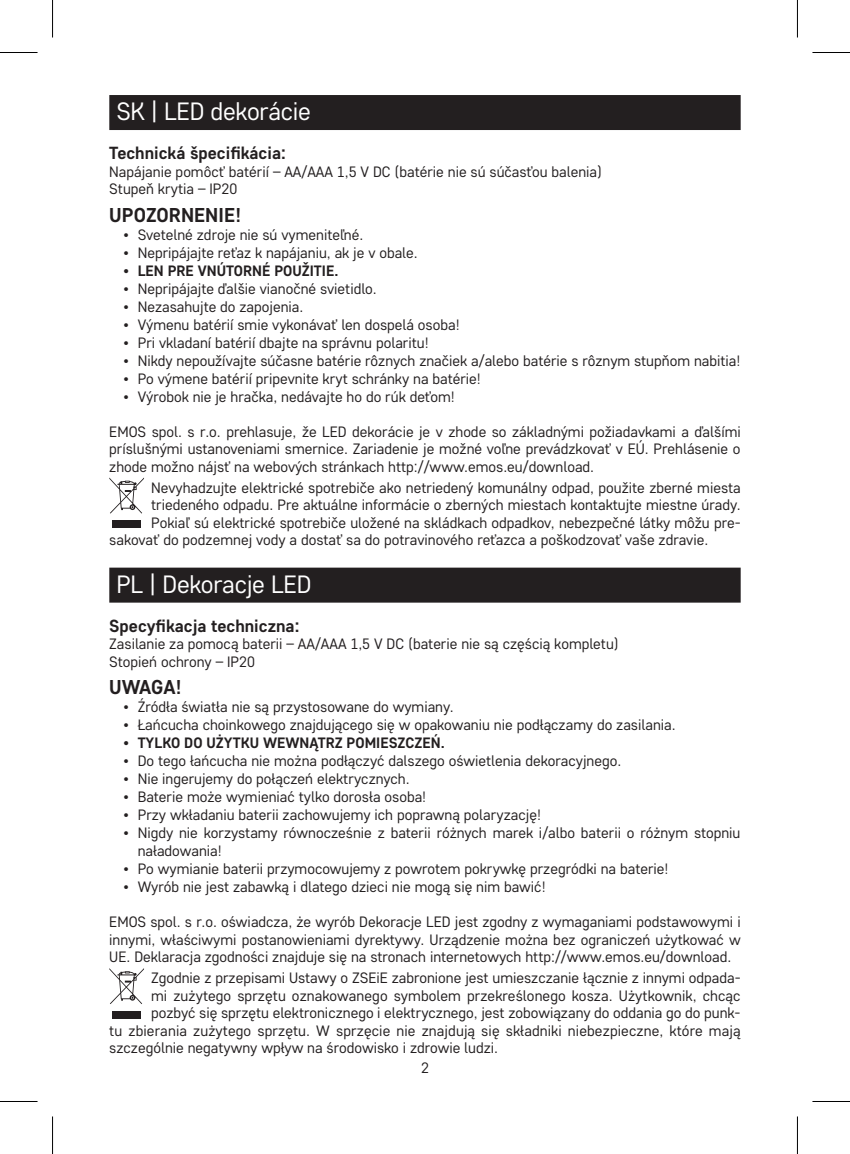
<style>
.page{position:relative;width:850px;height:1154px;background:#fff}
.page>*{position:absolute;margin:0;border:0;box-sizing:border-box;transform-origin:0 0}
.t1{font:25px "Core Sans D35";letter-spacing:-.01em;color:#fff}
.t2{font:700 20px "Core Sans D55";color:#231f20}
.t3{font:700 17.5px "Core Sans D55";color:#231f20}
.t4{font:15px/17.5px "Core Sans D35";color:#231f20}
.t5{font:700 15px "Core Sans D55";color:#231f20}
</style>
<div class="page">
<div style="left:109px;top:95px;width:631px;height:35px;background:#231f20"></div>
<div style="left:109px;top:568px;width:631px;height:35px;background:#231f20"></div>
<svg style="left:109px;top:477px;width:35px;height:36px"></svg>
<div style="left:112px;top:521px;width:29px;height:7px;background:#231f20"></div>
<svg style="left:109px;top:968px;width:35px;height:36px"></svg>
<div style="left:112px;top:1011px;width:29px;height:7px;background:#231f20"></div>
<hr style="left:0;top:52px;width:38px;height:1px;background:#000">
<hr style="left:812px;top:52px;width:37px;height:1px;background:#000">
<hr style="left:0;top:1101px;width:38px;height:1px;background:#000">
<hr style="left:812px;top:1101px;width:37px;height:1px;background:#000">
<hr style="left:52px;top:0;width:1px;height:38px;background:#000">
<hr style="left:52px;top:1116px;width:1px;height:38px;background:#000">
<hr style="left:796px;top:0;width:1px;height:38px;background:#000">
<hr style="left:796px;top:1116px;width:1px;height:38px;background:#000">
<h1 class="t1" style="left:116px;top:96px;width:196px">SK | LED dekorácie</h1>
<p class="t3" style="left:109px;top:142px;width:178px">Technická špecifikácia:</p>
<p class="t4" style="left:109px;top:162px;width:494px">Napájanie pomôcť batérií – AA/AAA 1,5 V DC (batérie nie sú súčasťou balenia)<br>Stupeň krytia – IP20</p>
<h2 class="t2" style="left:109px;top:202px;width:134px">UPOZORNENIE!</h2>
<p class="t4" style="left:123px;top:225px;width:241px">• Svetelné zdroje nie sú vymeniteľné.</p>
<p class="t4" style="left:123px;top:243px;width:295px">• Nepripájajte reťaz k napájaniu, ak je v obale.</p>
<p class="t5" style="left:123px;top:261px;width:216px">• LEN PRE VNÚTORNÉ POUŽITIE.</p>
<p class="t4" style="left:123px;top:279px;width:255px">• Nepripájajte ďalšie vianočné svietidlo.</p>
<p class="t4" style="left:123px;top:297px;width:181px">• Nezasahujte do zapojenia.</p>
<p class="t4" style="left:123px;top:315px;width:337px">• Výmenu batérií smie vykonávať len dospelá osoba!</p>
<p class="t4" style="left:123px;top:333px;width:306px">• Pri vkladaní batérií dbajte na správnu polaritu!</p>
<p class="t4" style="left:123px;top:351px;width:618px">• Nikdy nepoužívajte súčasne batérie rôznych značiek a/alebo batérie s rôznym stupňom nabitia!</p>
<p class="t4" style="left:123px;top:369px;width:359px">• Po výmene batérií pripevnite kryt schránky na batérie!</p>
<p class="t4" style="left:123px;top:387px;width:333px">• Výrobok nie je hračka, nedávajte ho do rúk deťom!</p>
<p class="t4" style="left:109px;top:422px;width:632px;text-align:justify">EMOS spol. s r.o. prehlasuje, že LED dekorácie je v zhode so základnými požiadavkami a ďalšími príslušnými ustanoveniami smernice. Zariadenie je možné voľne prevádzkovať v EÚ. Prehlásenie o zhode možno nájsť na webových stránkach http://www.emos.eu/download.</p>
<p class="t4" style="left:151px;top:478px;width:590px">Nevyhadzujte elektrické spotrebiče ako netriedený komunálny odpad, použite zberné miesta</p>
<p class="t4" style="left:151px;top:496px;width:590px">triedeného odpadu. Pre aktuálne informácie o zberných miestach kontaktujte miestne úrady.</p>
<p class="t4" style="left:151px;top:513px;width:590px">Pokiaľ sú elektrické spotrebiče uložené na skládkach odpadkov, nebezpečné látky môžu pre-</p>
<p class="t4" style="left:109px;top:531px;width:600px">sakovať do podzemnej vody a dostať sa do potravinového reťazca a poškodzovať vaše zdravie.</p>
<h1 class="t1" style="left:116px;top:568px;width:196px">PL | Dekoracje LED</h1>
<p class="t3" style="left:109px;top:614px;width:191px">Specyfikacja techniczna:</p>
<p class="t4" style="left:109px;top:635px;width:510px">Zasilanie za pomocą baterii – AA/AAA 1,5 V DC (baterie nie są częścią kompletu)<br>Stopień ochrony – IP20</p>
<h2 class="t2" style="left:109px;top:674px;width:74px">UWAGA!</h2>
<p class="t4" style="left:123px;top:698px;width:331px">• Źródła światła nie są przystosowane do wymiany.</p>
<p class="t4" style="left:123px;top:716px;width:553px">• Łańcucha choinkowego znajdującego się w opakowaniu nie podłączamy do zasilania.</p>
<p class="t5" style="left:123px;top:733px;width:322px">• TYLKO DO UŻYTKU WEWNĄTRZ POMIESZCZEŃ.</p>
<p class="t4" style="left:123px;top:752px;width:499px">• Do tego łańcucha nie można podłączyć dalszego oświetlenia dekoracyjnego.</p>
<p class="t4" style="left:123px;top:770px;width:287px">• Nie ingerujemy do połączeń elektrycznych.</p>
<p class="t4" style="left:123px;top:788px;width:304px">• Baterie może wymieniać tylko dorosła osoba!</p>
<p class="t4" style="left:123px;top:806px;width:419px">• Przy wkładaniu baterii zachowujemy ich poprawną polaryzację!</p>
<p class="t4" style="left:138px;top:824px;width:604px;text-indent:-14px">• Nigdy nie korzystamy równocześnie z baterii różnych marek i/albo baterii o różnym stopniu naładowania!</p>
<p class="t4" style="left:123px;top:860px;width:546px">• Po wymianie baterii przymocowujemy z powrotem pokrywkę przegródki na baterie!</p>
<p class="t4" style="left:123px;top:878px;width:423px">• Wyrób nie jest zabawką i dlatego dzieci nie mogą się nim bawić!</p>
<p class="t4" style="left:109px;top:913px;width:632px;text-align:justify">EMOS spol. s r.o. oświadcza, że wyrób Dekoracje LED jest zgodny z wymaganiami podstawowymi i innymi, właściwymi postanowieniami dyrektywy. Urządzenie można bez ograniczeń użytkować w UE. Deklaracja zgodności znajduje się na stronach internetowych http://www.emos.eu/download.</p>
<p class="t4" style="left:151px;top:969px;width:590px">Zgodnie z przepisami Ustawy o ZSEiE zabronione jest umieszczanie łącznie z innymi odpada-</p>
<p class="t4" style="left:151px;top:986px;width:590px">mi zużytego sprzętu oznakowanego symbolem przekreślonego kosza. Użytkownik, chcąc</p>
<p class="t4" style="left:151px;top:1004px;width:590px">pozbyć się sprzętu elektronicznego i elektrycznego, jest zobowiązany do oddania go do punk-</p>
<p class="t4" style="left:109px;top:1021px;width:632px">tu zbierania zużytego sprzętu. W sprzęcie nie znajdują się składniki niebezpieczne, które mają</p>
<p class="t4" style="left:109px;top:1039px;width:390px">szczególnie negatywny wpływ na środowisko i zdrowie ludzi.</p>
<p class="t4" style="left:421px;top:1059px;width:9px">2</p>
</div>
